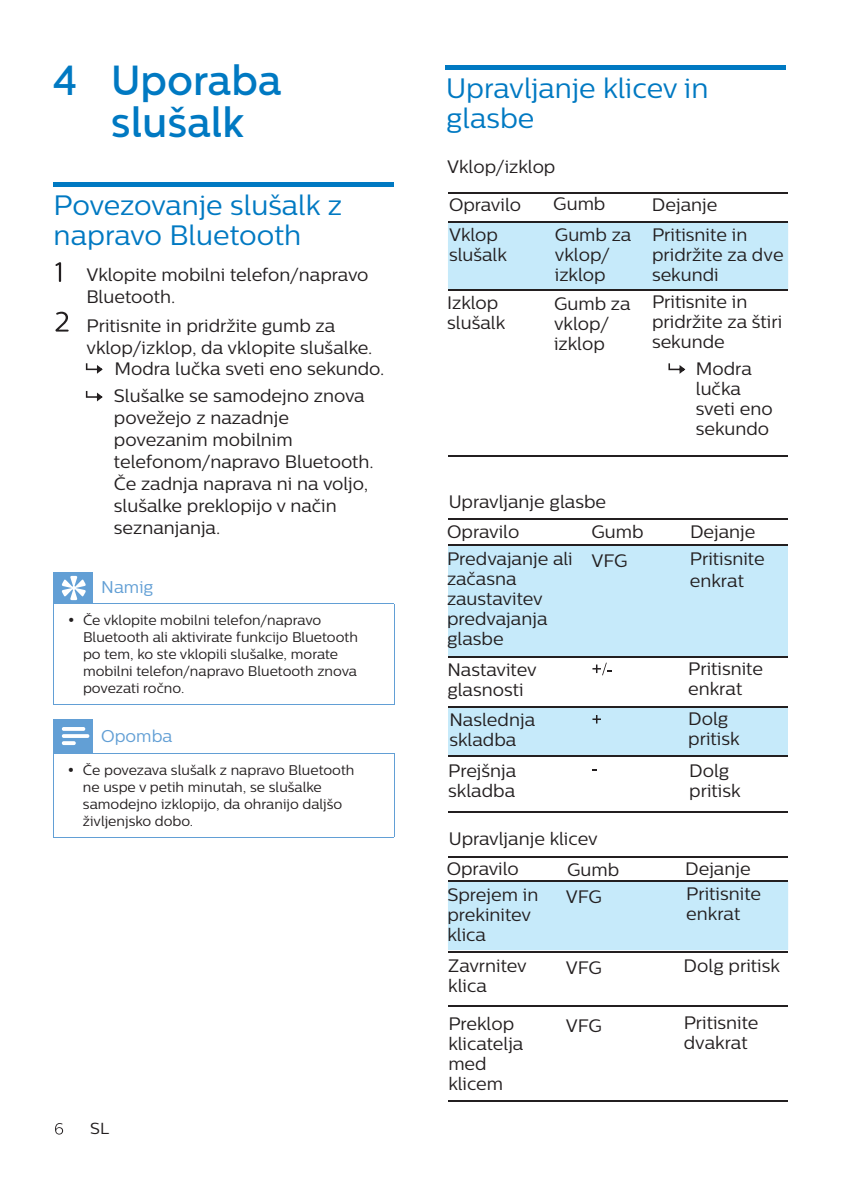
<style>
.page{position:relative;width:842px;height:1191px;background:#fff}
.page>*{position:absolute;margin:0;border:0;box-sizing:border-box;transform-origin:0 0}
.t1{font:500 42px/42px "Centrale Sans";color:#0079c2;text-align:center}
.t2{font:28px/30px "Centrale Sans";color:#0079c2}
.t3{font:18px/20px "Centrale Sans";color:#231f20}
.t4{font:17px "Centrale Sans";color:#629fd5}
.t5{font:16px "Centrale Sans";color:#231f20}
.t6{font:14px/17px "Centrale Sans";color:#231f20}
</style>
<div class="page">
<hr style="left:54px;top:182px;width:340px;height:4px;background:#0079c2">
<svg style="left:55px;top:262px;width:6px;height:20px"></svg>
<svg style="left:55px;top:312px;width:14px;height:19px"></svg>
<svg style="left:86px;top:363px;width:17px;height:11px"></svg>
<svg style="left:86px;top:391px;width:17px;height:10px"></svg>
<div style="left:448px;top:222px;width:340px;height:68px;background:#c6eafa"></div>
<hr style="left:448px;top:193px;width:96px;height:1px;background:#231f20">
<hr style="left:544px;top:193px;width:92px;height:1px;background:#231f20">
<hr style="left:636px;top:193px;width:152px;height:1px;background:#231f20">
<hr style="left:448px;top:221px;width:96px;height:1px;background:#231f20">
<hr style="left:544px;top:221px;width:92px;height:1px;background:#231f20">
<hr style="left:636px;top:221px;width:152px;height:1px;background:#231f20">
<hr style="left:448px;top:290px;width:96px;height:1px;background:#231f20">
<hr style="left:544px;top:290px;width:92px;height:1px;background:#231f20">
<hr style="left:636px;top:290px;width:152px;height:1px;background:#231f20">
<hr style="left:448px;top:455px;width:96px;height:1px;background:#231f20">
<hr style="left:544px;top:455px;width:92px;height:1px;background:#231f20">
<hr style="left:636px;top:455px;width:152px;height:1px;background:#231f20">
<svg style="left:668px;top:363px;width:17px;height:11px"></svg>
<div style="left:679px;top:707px;width:109px;height:48px;background:#c6eafa"></div>
<div style="left:581px;top:707px;width:98px;height:48px;background:#c6eafa"></div>
<div style="left:448px;top:707px;width:133px;height:48px;background:#c6eafa"></div>
<div style="left:679px;top:546px;width:109px;height:110px;background:#c6eafa"></div>
<div style="left:581px;top:546px;width:98px;height:110px;background:#c6eafa"></div>
<div style="left:448px;top:546px;width:133px;height:110px;background:#c6eafa"></div>
<hr style="left:448px;top:518px;width:133px;height:1px;background:#231f20">
<hr style="left:581px;top:518px;width:98px;height:1px;background:#231f20">
<hr style="left:679px;top:518px;width:109px;height:1px;background:#231f20">
<hr style="left:448px;top:545px;width:133px;height:1px;background:#231f20">
<hr style="left:581px;top:545px;width:98px;height:1px;background:#231f20">
<hr style="left:679px;top:545px;width:109px;height:1px;background:#231f20">
<hr style="left:448px;top:656px;width:133px;height:1px;background:#231f20">
<hr style="left:581px;top:656px;width:98px;height:1px;background:#231f20">
<hr style="left:679px;top:656px;width:109px;height:1px;background:#231f20">
<hr style="left:448px;top:706px;width:133px;height:1px;background:#231f20">
<hr style="left:581px;top:706px;width:98px;height:1px;background:#231f20">
<hr style="left:679px;top:706px;width:109px;height:1px;background:#231f20">
<hr style="left:448px;top:755px;width:133px;height:1px;background:#231f20">
<hr style="left:581px;top:755px;width:98px;height:1px;background:#231f20">
<hr style="left:679px;top:755px;width:109px;height:1px;background:#231f20">
<hr style="left:448px;top:811px;width:133px;height:1px;background:#231f20">
<hr style="left:581px;top:811px;width:98px;height:1px;background:#231f20">
<hr style="left:679px;top:811px;width:109px;height:1px;background:#231f20">
<svg style="left:592px;top:662px;width:20px;height:13px"></svg>
<svg style="left:592px;top:715px;width:9px;height:8px"></svg>
<div style="left:448px;top:882px;width:340px;height:68px;background:#c6eafa"></div>
<hr style="left:448px;top:856px;width:108px;height:1px;background:#231f20">
<hr style="left:556px;top:856px;width:114px;height:1px;background:#231f20">
<hr style="left:670px;top:856px;width:118px;height:1px;background:#231f20">
<hr style="left:448px;top:881px;width:108px;height:1px;background:#231f20">
<hr style="left:556px;top:881px;width:114px;height:1px;background:#231f20">
<hr style="left:670px;top:881px;width:118px;height:1px;background:#231f20">
<hr style="left:448px;top:951px;width:108px;height:1px;background:#231f20">
<hr style="left:556px;top:951px;width:114px;height:1px;background:#231f20">
<hr style="left:670px;top:951px;width:118px;height:1px;background:#231f20">
<hr style="left:448px;top:1006px;width:108px;height:1px;background:#231f20">
<hr style="left:556px;top:1006px;width:114px;height:1px;background:#231f20">
<hr style="left:670px;top:1006px;width:118px;height:1px;background:#231f20">
<hr style="left:446px;top:66px;width:340px;height:4px;background:#0079c2">
<hr style="left:448px;top:1101px;width:108px;height:1px;background:#231f20">
<hr style="left:556px;top:1101px;width:114px;height:1px;background:#231f20">
<hr style="left:670px;top:1101px;width:118px;height:1px;background:#231f20">
<div style="left:54px;top:572px;width:39px;height:31px;background:#629fd5"></div>
<hr style="left:54px;top:603px;width:1px;height:101px;background:#629fd5">
<hr style="left:394px;top:604px;width:1px;height:100px;background:#629fd5">
<hr style="left:54px;top:704px;width:39px;height:1px;background:#629fd5">
<hr style="left:93px;top:704px;width:301px;height:1px;background:#629fd5">
<hr style="left:92px;top:603px;width:302px;height:1px;background:#629fd5">
<svg style="left:62px;top:576px;width:24px;height:24px"></svg>
<div style="left:54px;top:719px;width:39px;height:34px;background:#629fd5"></div>
<hr style="left:54px;top:753px;width:1px;height:84px;background:#629fd5">
<hr style="left:394px;top:753px;width:1px;height:84px;background:#629fd5">
<hr style="left:54px;top:837px;width:39px;height:1px;background:#629fd5">
<hr style="left:93px;top:837px;width:301px;height:1px;background:#629fd5">
<hr style="left:92px;top:753px;width:302px;height:1px;background:#629fd5">
<svg style="left:62px;top:727px;width:27px;height:18px"></svg>
<svg style="left:55px;top:1123px;width:8px;height:11px"></svg>
<h1 class="t1" style="left:53px;top:59px;width:231px">4 Uporaba slušalk</h1>
<h2 class="t2" style="left:54px;top:189px;width:290px">Povezovanje slušalk z napravo Bluetooth</h2>
<p class="t3" style="left:86px;top:264px;width:284px;line-height:22px">Vklopite mobilni telefon/napravo<br>Bluetooth.</p>
<p class="t3" style="left:86px;top:315px;width:250px">Pritisnite in pridržite gumb za</p>
<p class="t3" style="left:86px;top:337px;width:288px">vklop/izklop, da vklopite slušalke.</p>
<p class="t3" style="left:114px;top:359px;width:271px">Modra lučka sveti eno sekundo.</p>
<p class="t3" style="left:114px;top:385px;width:261px;line-height:22px">Slušalke se samodejno znova povežejo z nazadnje povezanim mobilnim telefonom/napravo Bluetooth.<br>Če zadnja naprava ni na voljo, slušalke preklopijo v način seznanjanja.</p>
<p class="t4" style="left:101px;top:577px;width:54px">Namig</p>
<p class="t6" style="left:83px;top:611px;width:276px;text-indent:-15px">• Če vklopite mobilni telefon/napravo Bluetooth ali aktivirate funkcijo Bluetooth po tem, ko ste vklopili slušalke, morate mobilni telefon/napravo Bluetooth znova povezati ročno.</p>
<p class="t4" style="left:101px;top:726px;width:73px">Opomba</p>
<p class="t6" style="left:83px;top:761px;width:273px;text-indent:-15px">• Če povezava slušalk z napravo Bluetooth ne uspe v petih minutah, se slušalke samodejno izklopijo, da ohranijo daljšo življenjsko dobo.</p>
<p class="t5" style="left:90px;top:1119px;width:20px">SL</p>
<h2 class="t2" style="left:446px;top:73px;width:264px">Upravljanje klicev in glasbe</h2>
<p class="t3" style="left:447px;top:147px;width:110px;line-height:38px">Vklop/izklop<br>Opravilo</p>
<p class="t3" style="left:553px;top:193px;width:54px">Gumb</p>
<p class="t3" style="left:652px;top:194px;width:67px">Dejanje</p>
<p class="t3" style="left:449px;top:224px;width:60px">Vklop slušalk</p>
<p class="t3" style="left:555px;top:224px;width:78px">Gumb za vklop/ izklop</p>
<p class="t3" style="left:652px;top:224px;width:133px">Pritisnite in pridržite za dve sekundi</p>
<p class="t3" style="left:447px;top:292px;width:60px">Izklop slušalk</p>
<p class="t3" style="left:554px;top:293px;width:78px">Gumb za vklop/ izklop</p>
<p class="t3" style="left:652px;top:292px;width:132px">Pritisnite in pridržite za štiri sekunde</p>
<p class="t3" style="left:696px;top:358px;width:78px">Modra lučka sveti eno sekundo</p>
<p class="t3" style="left:447px;top:486px;width:161px;line-height:30.4px">Upravljanje glasbe<br>Opravilo</p>
<p class="t3" style="left:591px;top:522px;width:54px">Gumb</p>
<p class="t3" style="left:690px;top:521px;width:67px">Dejanje</p>
<p class="t3" style="left:447px;top:548px;width:182px">Predvajanje ali VFG začasna<br>zaustavitev predvajanja<br>glasbe</p>
<p class="t3" style="left:690px;top:547px;width:76px;line-height:22px">Pritisnite enkrat</p>
<p class="t3" style="left:688px;top:659px;width:76px">Pritisnite enkrat</p>
<p class="t3" style="left:688px;top:709px;width:53px">Dolg pritisk</p>
<p class="t3" style="left:689px;top:760px;width:53px">Dolg pritisk</p>
<p class="t3" style="left:447px;top:659px;width:91px">Nastavitev glasnosti</p>
<p class="t3" style="left:449px;top:709px;width:87px">Naslednja skladba</p>
<p class="t3" style="left:448px;top:760px;width:70px">Prejšnja skladba</p>
<p class="t3" style="left:447px;top:822px;width:152px;line-height:31px">Upravljanje klicev<br>Opravilo</p>
<p class="t3" style="left:567px;top:859px;width:54px">Gumb</p>
<p class="t3" style="left:685px;top:858px;width:67px">Dejanje</p>
<p class="t3" style="left:447px;top:884px;width:92px">Sprejem in prekinitev klica</p>
<p class="t3" style="left:448px;top:955px;width:80px">Zavrnitev klica</p>
<p class="t3" style="left:566px;top:886px;width:38px">VFG</p>
<p class="t3" style="left:566px;top:957px;width:38px">VFG</p>
<p class="t3" style="left:686px;top:883px;width:76px">Pritisnite enkrat</p>
<p class="t3" style="left:684px;top:955px;width:98px">Dolg pritisk</p>
<p class="t3" style="left:448px;top:1013px;width:77px">Preklop klicatelja med klicem</p>
<p class="t3" style="left:566px;top:1015px;width:38px">VFG</p>
<p class="t3" style="left:684px;top:1012px;width:76px">Pritisnite dvakrat</p>
</div>
